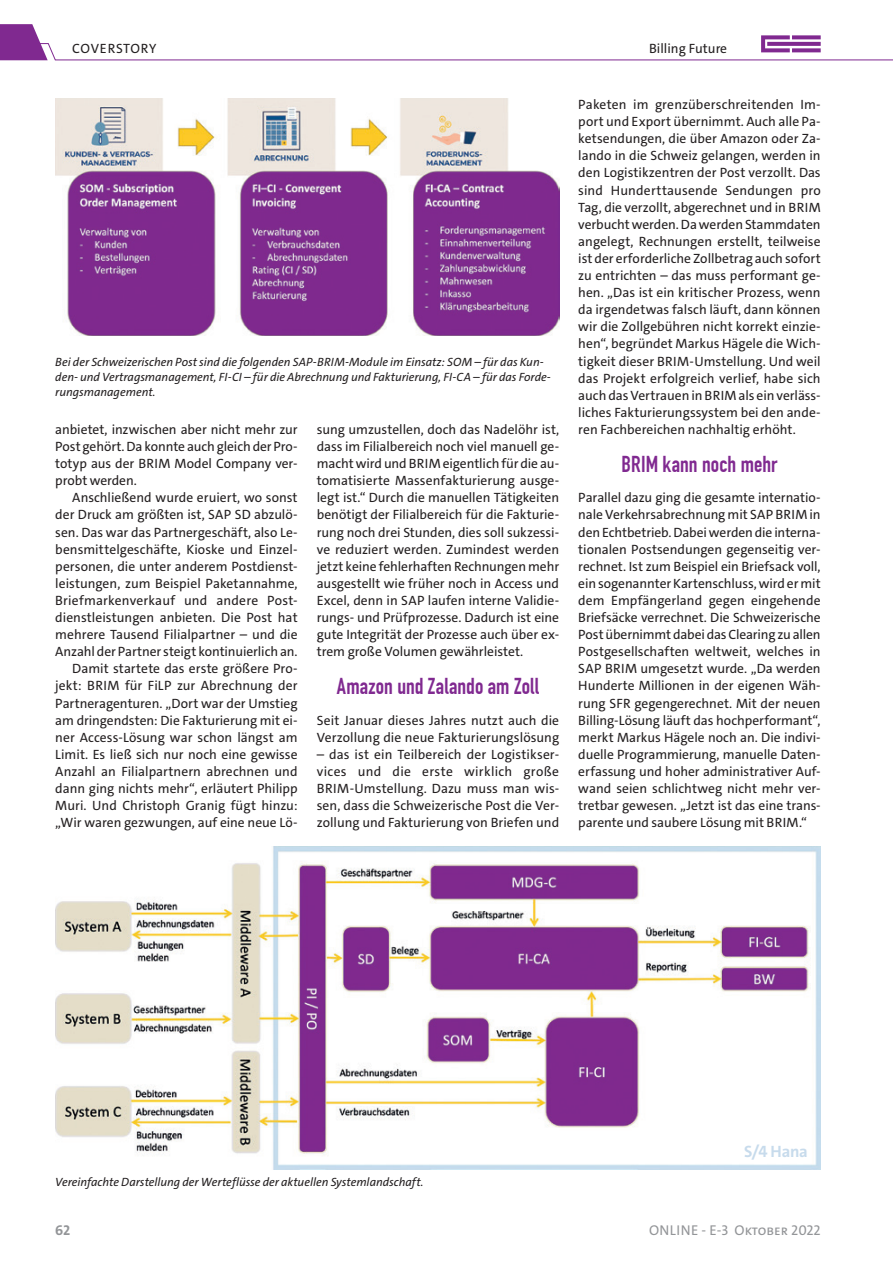
<style>
.page{position:relative;width:893px;height:1263px;background:#fff}
.page>*{position:absolute;margin:0;border:0;box-sizing:border-box;transform-origin:0 0}
.t1{font:700 22.5px "DIN Condensed";letter-spacing:.005em;color:#802990}
.t2{font:700 16.5px "The Sans";color:#c7dbec}
.t3{font:14.25px "The Sans";color:#939598}
.t4{font:700 14.25px "The Sans";color:#939598}
.t5{font:13.5px/17.1px "The Sans";color:#231f20;text-align:justify}
.t6{font:13.5px "The Sans";letter-spacing:.04em;color:#231f20}
.t7{font:italic 12px/15px "The Sans";letter-spacing:-.005em;color:#231f20}
</style>
<div class="page">
<svg style="left:0;top:24px;width:893px;height:37px"></svg>
<img style="left:55px;top:99px;width:504px;height:236px">
<img style="left:55px;top:846px;width:766px;height:323px">
<p class="t6" style="left:72px;top:39px;width:86px">COVERSTORY</p>
<p class="t5" style="left:649px;top:40px;width:80px">Billing Future</p>
<p class="t7" style="left:55px;top:354px;width:497px">Bei der Schweizerischen Post sind die folgenden SAP-BRIM-Module im Einsatz: SOM – für das Kun&shy;den- und Vertragsmanagement, FI-CI – für die Abrechnung und Fakturierung, FI-CA – für das Forde&shy;rungsmanagement.</p>
<p class="t5" style="left:55px;top:421px;width:244px">anbietet, inzwischen aber nicht mehr zur Post gehört. Da konnte auch gleich der Pro&shy;totyp aus der BRIM Model Company ver&shy;probt werden.</p>
<p class="t5" style="left:55px;top:489px;width:244px;text-align:right">Anschließend wurde eruiert, wo sonst der Druck am größten ist, SAP SD abzulö&shy;sen. Das war das Partnergeschäft, also Le&shy;bensmittelgeschäfte, Kioske und Einzel&shy;personen, die unter anderem Postdienst&shy;leistungen, zum Beispiel Paketannahme, Briefmarkenverkauf und andere Post&shy;dienstleistungen anbieten. Die Post hat mehrere Tausend Filialpartner – und die Anzahl der Partner steigt kontinuierlich an.<br>Damit startete das erste größere Pro&shy;jekt: BRIM für FiLP zur Abrechnung der Partneragenturen. „Dort war der Umstieg am dringendsten: Die Fakturierung mit ei&shy;ner Access-Lösung war schon längst am Limit. Es ließ sich nur noch eine gewisse Anzahl an Filialpartnern abrechnen und dann ging nichts mehr“, erläutert Philipp Muri. Und Christoph Granig fügt hinzu: „Wir waren gezwungen, auf eine neue Lö-</p>
<p class="t5" style="left:317px;top:421px;width:244px">sung umzustellen, doch das Nadelöhr ist, dass im Filialbereich noch viel manuell ge&shy;macht wird und BRIM eigentlich für die au&shy;tomatisierte Massenfakturierung ausge&shy;legt ist.“ Durch die manuellen Tätigkeiten benötigt der Filialbereich für die Fakturie&shy;rung noch drei Stunden, dies soll sukzessi&shy;ve reduziert werden. Zumindest werden jetzt keine fehlerhaften Rechnungen mehr ausgestellt wie früher noch in Access und Excel, denn in SAP laufen interne Validie&shy;rungs- und Prüfprozesse. Dadurch ist eine gute Integrität der Prozesse auch über ex&shy;trem große Volumen gewährleistet.</p>
<h1 class="t1" style="left:337px;top:673px;width:204px">Amazon und Zalando am Zoll</h1>
<p class="t5" style="left:317px;top:712px;width:244px">Seit Januar dieses Jahres nutzt auch die<br>Verzollung die neue Fakturierungslösung</p>
<p class="t5" style="left:317px;top:746px;width:244px">– das ist ein Teilbereich der Logistikser&shy;vices und die erste wirklich große BRIM-Umstellung. Dazu muss man wis&shy;sen, dass die Schweizerische Post die Ver&shy;zollung und Fakturierung von Briefen und</p>
<p class="t5" style="left:578px;top:96px;width:244px">Paketen im grenzüberschreitenden Im&shy;port und Export übernimmt. Auch alle Pa&shy;ketsendungen, die über Amazon oder Za&shy;lando in die Schweiz gelangen, werden in den Logistikzentren der Post verzollt. Das sind Hunderttausende Sendungen pro Tag, die verzollt, abgerechnet und in BRIM verbucht werden. Da werden Stammdaten angelegt, Rechnungen erstellt, teilweise ist der erforderliche Zollbetrag auch sofort zu entrichten – das muss performant ge&shy;hen. „Das ist ein kritischer Prozess, wenn da irgendetwas falsch läuft, dann können wir die Zollgebühren nicht korrekt einzie&shy;hen“, begründet Markus Hägele die Wich&shy;tigkeit dieser BRIM-Umstellung. Und weil das Projekt erfolgreich verlief, habe sich auch das Vertrauen in BRIM als ein verläss&shy;liches Fakturierungssystem bei den ande&shy;ren Fachbereichen nachhaltig erhöht.</p>
<h1 class="t1" style="left:622px;top:451px;width:157px">BRIM kann noch mehr</h1>
<p class="t5" style="left:578px;top:489px;width:244px">Parallel dazu ging die gesamte internatio&shy;nale Verkehrsabrechnung mit SAP BRIM in den Echtbetrieb. Dabei werden die interna&shy;tionalen Postsendungen gegenseitig ver&shy;rechnet. Ist zum Beispiel ein Briefsack voll, ein sogenannter Kartenschluss, wird er mit dem Empfängerland gegen eingehende Briefsäcke verrechnet. Die Schweizerische Post übernimmt dabei das Clearing zu allen Postgesellschaften weltweit, welches in SAP BRIM umgesetzt wurde. „Da werden Hunderte Millionen in der eigenen Wäh&shy;rung SFR gegengerechnet. Mit der neuen Billing-Lösung läuft das hochperformant“, merkt Markus Hägele noch an. Die indivi&shy;duelle Programmierung, manuelle Daten&shy;erfassung und hoher administrativer Auf&shy;wand seien schlichtweg nicht mehr ver&shy;tretbar gewesen. „Jetzt ist das eine trans&shy;parente und saubere Lösung mit BRIM.“</p>
<p class="t7" style="left:55px;top:1175px;width:370px">Vereinfachte Darstellung der Werteflüsse der aktuellen Systemlandschaft.</p>
<p class="t2" style="left:744px;top:1140px;width:65px">S/4 Hana</p>
<p class="t4" style="left:55px;top:1221px;width:17px">62</p>
<p class="t3" style="left:649px;top:1221px;width:173px">ONLINE - E-3 Oktober 2022</p>
</div>
